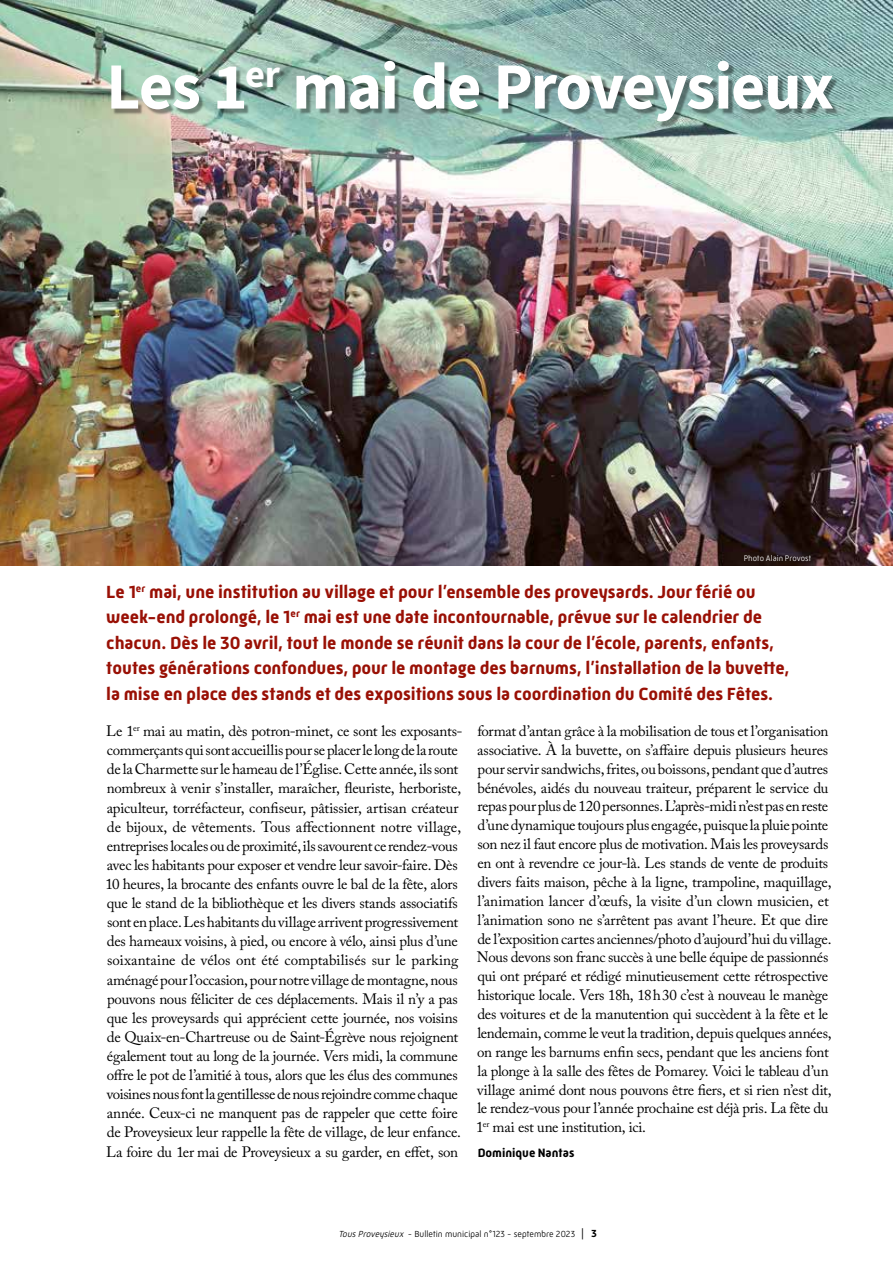
<style>
.page{position:relative;width:893px;height:1263px;background:#fff}
.page>*{position:absolute;margin:0;border:0;box-sizing:border-box;transform-origin:0 0}
.t1{font:700 66px "Source Sans 3";letter-spacing:-.025em;color:#fff}
.t2{font:700 18px/25.5px "Mic 32 New";letter-spacing:-.005em;color:#991005}
.t3{font:15px/19px "Adobe Caslon Pro";letter-spacing:-.02em;color:#000}
.t4{font:700 12.3px "Mic 32 New";color:#000}
.t5{font:300 9px "Mic 32 New";color:#000}
.t6{font:300 8.25px "Mic 32 New";letter-spacing:.005em;color:#fff}
.s1{font-style:italic}
.s2{font-size:12px}
.s3{font-weight:700;font-size:10.5px}
</style>
<div class="page">
<img style="left:0;top:0;width:893px;height:566px">
<div style="left:114px;top:63px;width:725px;height:65px;background:#000;opacity:.4"></div>
<h1 class="t1" style="left:106px;top:43px;width:729px">Les 1<sup>er</sup> mai de Proveysieux</h1>
<p class="t6" style="left:744px;top:553px;width:69px">Photo Alain Provost</p>
<p class="t2" style="left:106px;top:579px;width:685px">Le 1<sup>er</sup> mai, une institution au village et pour l’ensemble des proveysards. Jour férié ou week-end prolongé, le 1<sup>er</sup> mai est une date incontournable, prévue sur le calendrier de chacun. Dès le 30 avril, tout le monde se réunit dans la cour de l’école, parents, enfants, toutes générations confondues, pour le montage des barnums, l’installation de la buvette, la mise en place des stands et des expositions sous la coordination du Comité des Fêtes.</p>
<p class="t3" style="left:106px;top:721px;width:359px">Le 1<sup>er</sup> mai au matin, dès potron-minet, ce sont les exposants&shy;commerçants qui sont accueillis pour se placer le long de la route de la Charmette sur le hameau de l’Église. Cette année, ils sont nombreux à venir s’installer, maraîcher, fleuriste, herboriste, apiculteur, torréfacteur, confiseur, pâtissier, artisan créateur de bijoux, de vêtements. Tous affectionnent notre village, entreprises locales ou de proximité, ils savourent ce rendez-vous avec les habitants pour exposer et vendre leur savoir-faire. Dès 10 heures, la brocante des enfants ouvre le bal de la fête, alors que le stand de la bibliothèque et les divers stands associatifs sont en place. Les habitants du village arrivent progressivement des hameaux voisins, à pied, ou encore à vélo, ainsi plus d’une soixantaine de vélos ont été comptabilisés sur le parking aménagé pour l’occasion, pour notre village de montagne, nous pouvons nous féliciter de ces déplacements. Mais il n’y a pas que les proveysards qui apprécient cette journée, nos voisins de Quaix-en-Chartreuse ou de Saint-Égrève nous rejoignent également tout au long de la journée. Vers midi, la commune offre le pot de l’amitié à tous, alors que les élus des communes voisines nous font la gentillesse de nous rejoindre comme chaque année. Ceux-ci ne manquent pas de rappeler que cette foire de Proveysieux leur rappelle la fête de village, de leur enfance.<br>La foire du 1er mai de Proveysieux a su garder, en effet, son</p>
<p class="t3" style="left:476px;top:721px;width:357px">format d’antan grâce à la mobilisation de tous et l’organisation associative. À la buvette, on s’affaire depuis plusieurs heures pour servir sandwichs, frites, ou boissons, pendant que d’autres bénévoles, aidés du nouveau traiteur, préparent le service du repas pour plus de 120 personnes. L’après-midi n’est pas en reste d’une dynamique toujours plus engagée, puisque la pluie pointe son nez il faut encore plus de motivation. Mais les proveysards en ont à revendre ce jour-là. Les stands de vente de produits divers faits maison, pêche à la ligne, trampoline, maquillage, l’animation lancer d’œufs, la visite d’un clown musicien, et l’animation sono ne s’arrêtent pas avant l’heure. Et que dire de l’exposition cartes anciennes/photo d’aujourd’hui du village.<br>Nous devons son franc succès à une belle équipe de passionnés qui ont préparé et rédigé minutieusement cette rétrospective historique locale. Vers 18h, 18h30 c’est à nouveau le manège des voitures et de la manutention qui succèdent à la fête et le lendemain, comme le veut la tradition, depuis quelques années, on range les barnums enfin secs, pendant que les anciens font la plonge à la salle des fêtes de Pomarey. Voici le tableau d’un village animé dont nous pouvons être fiers, et si rien n’est dit, le rendez-vous pour l’année prochaine est déjà pris. La fête du 1<sup>er</sup> mai est une institution, ici.</p>
<p class="t4" style="left:478px;top:1145px;width:98px">Dominique Nantas</p>
<p class="t5" style="left:339px;top:1229px;width:260px"><span class="s1">TousProveysieux</span> - Bulletin municipal n°123 - septembre 2023 <span class="s2">|</span> <span class="s3">3</span></p>
</div>
